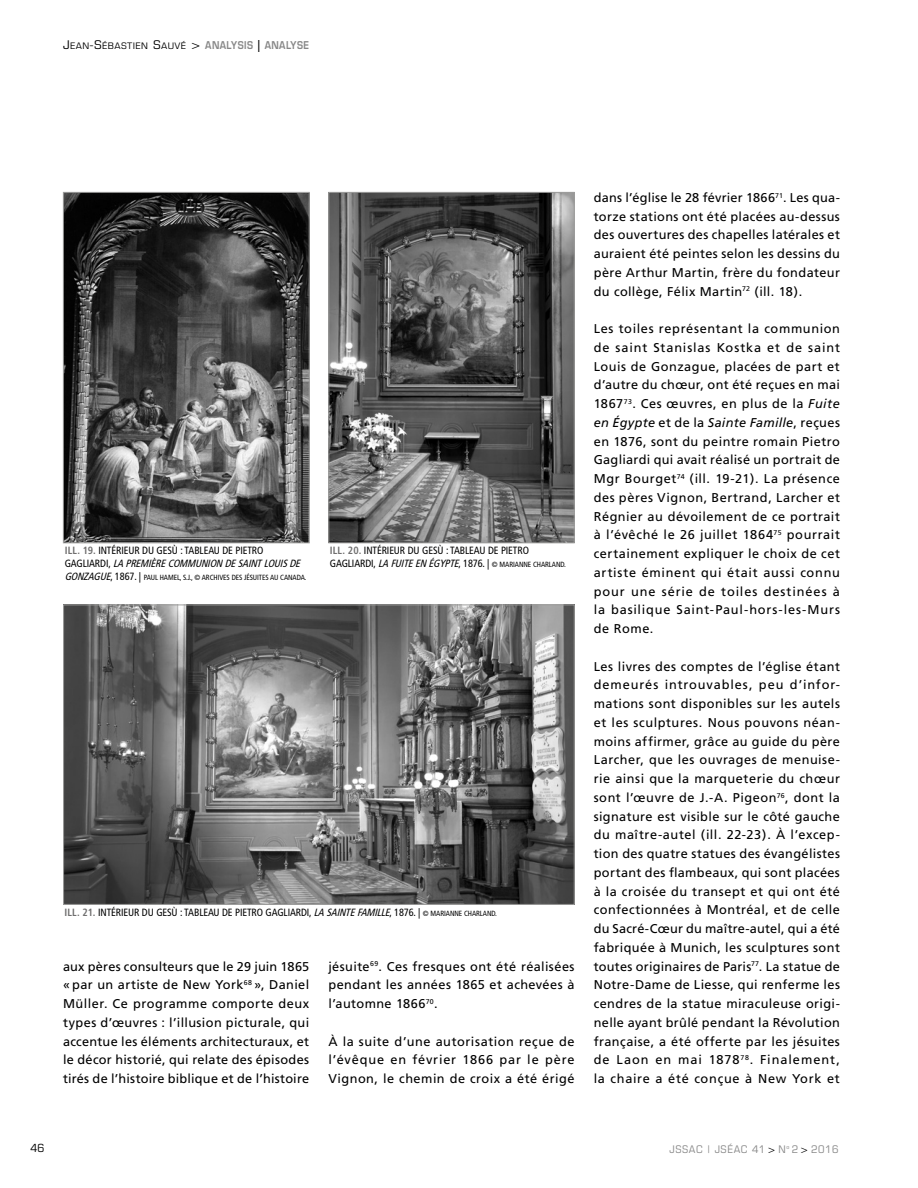
<style>
.page{position:relative;width:918px;height:1188px;background:#fff}
.page>*{position:absolute;margin:0;border:0;box-sizing:border-box;transform-origin:0 0}
.t1{font:12.75px/18.8px "Frutiger";letter-spacing:.035em;color:#000;text-align:justify}
.t2{font:condensed 11.25px "Eurostile";color:#000;scale:1.1 1}
.t3{font:condensed 10.5px/12.8px "Frutiger";letter-spacing:-.01em;color:#000}
.t4{font:condensed 10.5px "Eurostile";letter-spacing:.05em;color:#878787;scale:1.1 1}
.t5{font:condensed 9px "Eurostile";letter-spacing:.035em;color:#000;scale:1.2 1}
.t6{font:condensed 7.5px "Frutiger";letter-spacing:-.01em;color:#000}
.s1{font-size:12px}
.s2{font-weight:600;font-stretch:normal;font-size:10.5px;color:#878787}
.s3{font-weight:600;font-stretch:normal;font-size:12px}
.s4{font-weight:700;color:#706f6f}
.s5{font-style:italic}
.s6{font-style:italic;font-size:10.5px}
.s7{font-size:10.5px}
.s8{font-size:7.5px}
.s9{color:#000}
</style>
<div class="page">
<img style="left:65px;top:194px;width:243px;height:347px">
<div style="left:63px;top:192px;width:247px;height:351px;border:1px solid #9d9d9c"></div>
<img style="left:330px;top:194px;width:243px;height:347px">
<div style="left:328px;top:192px;width:247px;height:351px;border:1px solid #9d9d9c"></div>
<img style="left:65px;top:607px;width:508px;height:296px">
<div style="left:63px;top:605px;width:512px;height:300px;border:1px solid #9d9d9c"></div>
<p class="t5" style="left:63px;top:40px;width:207px"><span class="s1">J</span>EAN<span class="s1">-S</span>ÉBASTIEN <span class="s1">S</span>AUVÉ <span class="s1">&gt;</span> <span class="s2">ANALYSIS</span> <span class="s3">|</span> <span class="s2">ANALYSE</span></p>
<p class="t3" style="left:65px;top:544px;width:240px"><span class="s4">ILL. 19.</span> INTÉRIEUR DU GESÙ : TABLEAU DE PIETRO<br>G A G L I A R D I , <span class="s5">LAPREMIÈRECOMMUNION DESAINTLOUISDE</span></p>
<p class="t6" style="left:65px;top:573px;width:243px"><span class="s6">GONZAGUE</span><span class="s7">, 1867. |</span> PAUL HAMEL, S.J., © ARCHIVES DES JÉSUITES AU CANADA.</p>
<p class="t3" style="left:330px;top:544px;width:201px"><span class="s4">ILL. 20.</span> INTÉRIEUR DU GESÙ : TABLEAU DE PIETRO</p>
<p class="t6" style="left:330px;top:560px;width:238px"><span class="s7">GAGLIARDI,</span> <span class="s6">LAFUITEEN ÉGYPTE</span><span class="s7">, 1876. |</span> © MARIANNE CHARLAND.</p>
<p class="t3" style="left:64px;top:906px;width:434px"><span class="s4">ILL. 21.</span> INTÉRIEUR DU GESÙ : TABLEAU DE PIETRO GAGLIARDI, <span class="s5">LASAINTEFAMILLE</span>, 1876. | <span class="s8">© MARIANNE CHARLAND.</span></p>
<p class="t1" style="left:63px;top:957px;width:248px">aux pères consulteurs que le 29 juin 1865 « par un artiste de New York<sup>68</sup> », Daniel Müller. Ce programme comporte deux types d’œuvres : l’illusion picturale, qui accentue les éléments architecturaux, et le décor historié, qui relate des épisodes tirés de l’histoire biblique et de l’histoire</p>
<p class="t1" style="left:328px;top:957px;width:248px">jésuite<sup>69</sup>. Ces fresques ont été réalisées pendant les années 1865 et achevées à l’automne 1866<sup>70</sup>.</p>
<p class="t1" style="left:328px;top:1032px;width:248px">À la suite d’une autorisation reçue de l’évêque en février 1866 par le père Vignon, le chemin de croix a été érigé</p>
<p class="t1" style="left:594px;top:188px;width:248px">dans l’église le 28 février 1866<sup>71</sup>. Les qua&shy;torze stations ont été placées au-dessus des ouvertures des chapelles latérales et auraient été peintes selon les dessins du père Arthur Martin, frère du fondateur du collège, Félix Martin<sup>72</sup> (ill. 18).</p>
<p class="t1" style="left:594px;top:319px;width:248px">Les toiles représentant la communion de saint Stanislas Kostka et de saint Louis de Gonzague, placées de part et d’autre du chœur, ont été reçues en mai 1867<sup>73</sup>. Ces œuvres, en plus de la <span class="s5">Fuite en Égypte</span> et de la <span class="s5">Sainte Famille</span>, reçues en 1876, sont du peintre romain Pietro Gagliardi qui avait réalisé un portrait de Mgr Bourget<sup>74</sup> (ill. 19-21). La présence des pères Vignon, Bertrand, Larcher et Régnier au dévoilement de ce portrait à l’évêché le 26 juillet 1864<sup>75</sup> pourrait certainement expliquer le choix de cet artiste éminent qui était aussi connu pour une série de toiles destinées à la basilique Saint-Paul-hors-les-Murs de Rome.</p>
<p class="t1" style="left:594px;top:657px;width:248px">Les livres des comptes de l’église étant demeurés introuvables, peu d’infor&shy;mations sont disponibles sur les autels et les sculptures. Nous pouvons néan&shy;moins affirmer, grâce au guide du père Larcher, que les ouvrages de menuise&shy;rie ainsi que la marqueterie du chœur sont l’œuvre de J.-A. Pigeon<sup>76</sup>, dont la signature est visible sur le côté gauche du maître-autel (ill. 22-23). À l’excep&shy;tion des quatre statues des évangélistes portant des flambeaux, qui sont placées à la croisée du transept et qui ont été confectionnées à Montréal, et de celle du Sacré-Cœur du maître-autel, qui a été fabriquée à Munich, les sculptures sont toutes originaires de Paris<sup>77</sup>. La statue de Notre-Dame de Liesse, qui renferme les cendres de la statue miraculeuse origi&shy;nelle ayant brûlé pendant la Révolution française, a été offerte par les jésuites de Laon en mai 1878<sup>78</sup>. Finalement, la chaire a été conçue à New York et</p>
<p class="t2" style="left:31px;top:1142px;width:14px">46</p>
<p class="t4" style="left:669px;top:1142px;width:155px">JSSAC | JSÉAC 41 <span class="s9">&gt;</span> N<sup>o</sup> 2 <span class="s9">&gt;</span> 2016</p>
</div>
